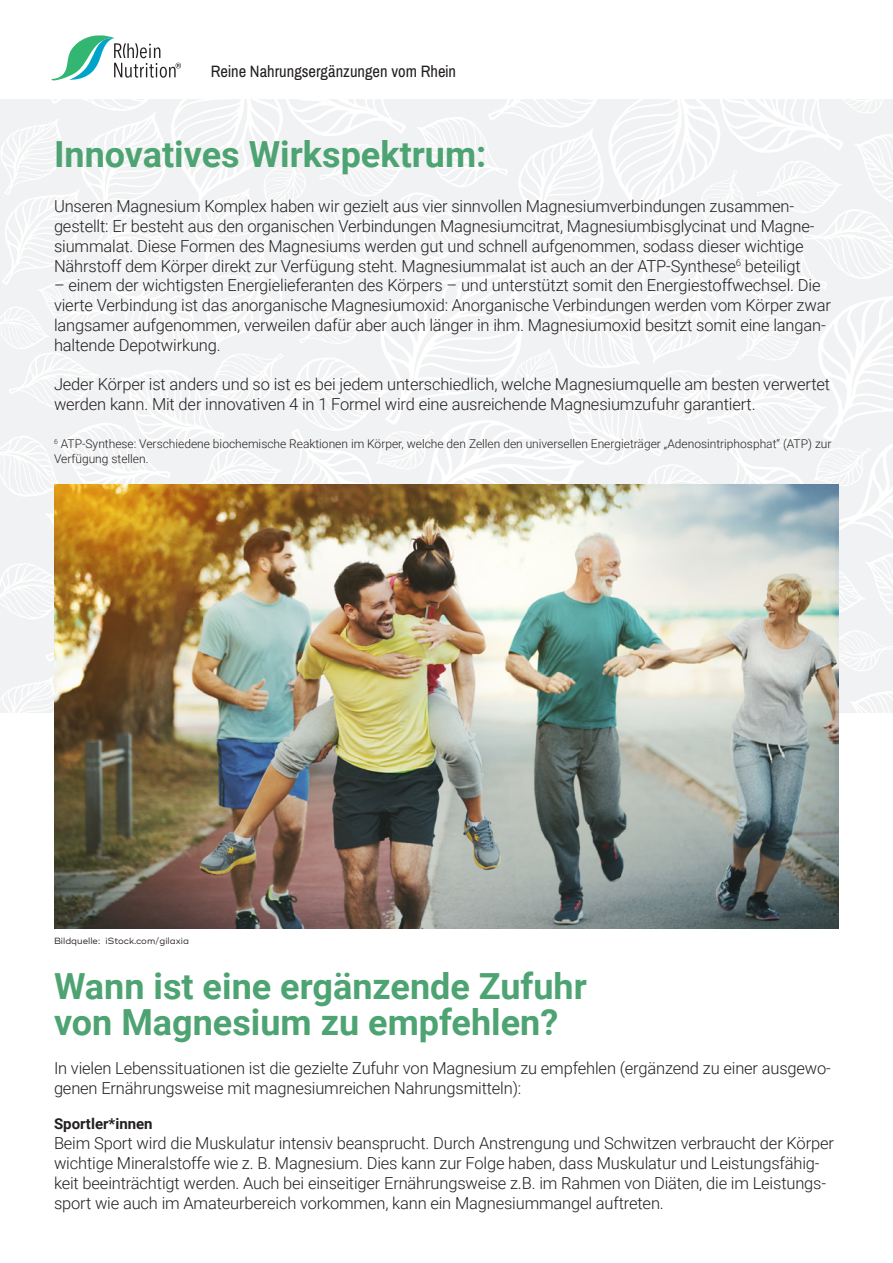
<style>
.page{position:relative;width:893px;height:1263px;background:#fff}
.page>*{position:absolute;margin:0;border:0;box-sizing:border-box;transform-origin:0 0}
.t1{font:700 36px/36px "Roboto";color:#4da371}
.t2{font:300 16.5px/19.8px "Roboto";letter-spacing:-.01em;color:#231f20}
.t3{font:16.5px "Archivo Narrow";color:#231f20}
.t4{font:700 15px "Roboto";color:#231f20}
.t5{font:300 12px/14.4px "Roboto";color:#231f20}
.t6{font:9px "Ridley Grotesk";color:#231f20}
</style>
<div class="page">
<svg style="left:0;top:100px;width:893px;height:613px"></svg>
<svg style="left:51px;top:35px;width:130px;height:45px"></svg>
<img style="left:54px;top:485px;width:785px;height:444px">
<p class="t3" style="left:211px;top:61px;width:247px">Reine Nahrungsergänzungen vom Rhein</p>
<h1 class="t1" style="left:54px;top:135px;width:434px">Innovatives Wirkspektrum:</h1>
<p class="t2" style="left:54px;top:196px;width:762px">Unseren Magnesium Komplex haben wir gezielt aus vier sinnvollen Magnesiumverbindungen zusammen&shy;gestellt: Er besteht aus den organischen Verbindungen Magnesiumcitrat, Magnesiumbisglycinat und Magne&shy;siummalat. Diese Formen des Magnesiums werden gut und schnell aufgenommen, sodass dieser wichtige Nährstoff dem Körper direkt zur Verfügung steht. Magnesiummalat ist auch an der ATP-Synthese<sup>6</sup> beteiligt</p>
<p class="t2" style="left:54px;top:275px;width:778px">– einem der wichtigsten Energielieferanten des Körpers – und unterstützt somit den Energiestoffwechsel. Die vierte Verbindung ist das anorganische Magnesiumoxid: Anorganische Verbindungen werden vom Körper zwar langsamer aufgenommen, verweilen dafür aber auch länger in ihm. Magnesiumoxid besitzt somit eine langan&shy;haltende Depotwirkung.</p>
<p class="t2" style="left:54px;top:374px;width:778px">Jeder Körper ist anders und so ist es bei jedem unterschiedlich, welche Magnesiumquelle am besten verwertet werden kann. Mit der innovativen 4 in 1 Formel wird eine ausreichende Magnesiumzufuhr garantiert.</p>
<p class="t5" style="left:54px;top:436px;width:779px"><sup>6</sup> ATP-Synthese: Verschiedene biochemische Reaktionen im Körper, welche den Zellen den universellen Energieträger „Adenosintriphosphat“ (ATP) zur<br>Verfügung stellen.</p>
<p class="t6" style="left:54px;top:936px;width:136px">Bildquelle: iStock.com/gilaxia</p>
<h1 class="t1" style="left:54px;top:966px;width:534px">Wann ist eine ergänzende Zufuhr von Magnesium zu empfehlen?</h1>
<p class="t2" style="left:54px;top:1058px;width:778px">In vielen Lebenssituationen ist die gezielte Zufuhr von Magnesium zu empfehlen (ergänzend zu einer ausgewo&shy;genen Ernährungsweise mit magnesiumreichen Nahrungsmitteln):</p>
<p class="t4" style="left:54px;top:1114px;width:100px">Sportler*innen</p>
<p class="t2" style="left:54px;top:1133px;width:781px">Beim Sport wird die Muskulatur intensiv beansprucht. Durch Anstrengung und Schwitzen verbraucht der Körper wichtige Mineralstoffe wie z. B. Magnesium. Dies kann zur Folge haben, dass Muskulatur und Leistungsfähig&shy;keit beeinträchtigt werden. Auch bei einseitiger Ernährungsweise z.B. im Rahmen von Diäten, die im Leistungs&shy;sport wie auch im Amateurbereich vorkommen, kann ein Magnesiummangel auftreten.</p>
</div>
